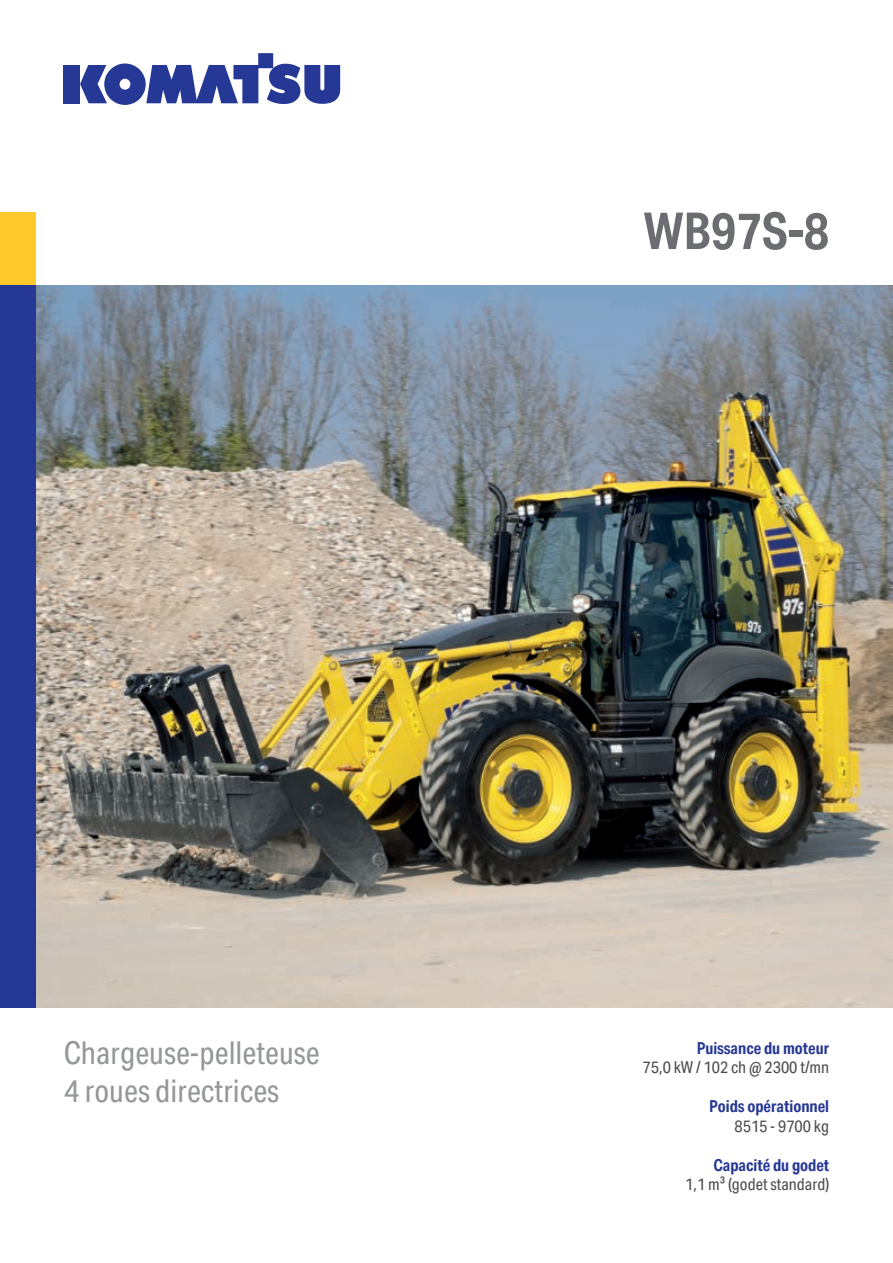
<style>
.page{position:relative;width:893px;height:1263px;background:#fff}
.page>*{position:absolute;margin:0;border:0;box-sizing:border-box;transform-origin:0 0}
.t1{font:700 51px "Aktiv Grotesk Cd";color:#6c6d70}
.t2{font:31.5px/37.8px "Aktiv Grotesk Cd";color:#95979a}
.t3{font:16.5px "Aktiv Grotesk Cd";color:#4b4c4d}
.t4{font:700 16.5px "Aktiv Grotesk Cd";color:#263895}
</style>
<div class="page">
<img style="left:36px;top:285px;width:857px;height:722px">
<div style="left:64px;top:65px;width:16px;height:38px;background:#263895"></div>
<svg style="left:80px;top:53px;width:260px;height:52px"></svg>
<div style="left:0;top:213px;width:36px;height:85px;background:#fec92d"></div>
<div style="left:0;top:285px;width:36px;height:723px;background:#263895"></div>
<h2 class="t2" style="left:64px;top:1034px;width:257px">Chargeuse-pelleteuse<br>4 roues directrices</h2>
<h1 class="t1" style="left:644px;top:202px;width:187px">WB97S-8</h1>
<p class="t4" style="left:697px;top:1038px;width:134px">Puissance du moteur</p>
<p class="t3" style="left:642px;top:1058px;width:188px">75,0 kW / 102 ch @ 2300 t/mn</p>
<p class="t4" style="left:709px;top:1097px;width:121px">Poids opérationnel</p>
<p class="t3" style="left:734px;top:1116px;width:96px">8515 - 9700 kg</p>
<p class="t4" style="left:713px;top:1155px;width:117px">Capacité du godet</p>
<p class="t3" style="left:685px;top:1175px;width:146px">1,1 m³ (godet standard)</p>
</div>
